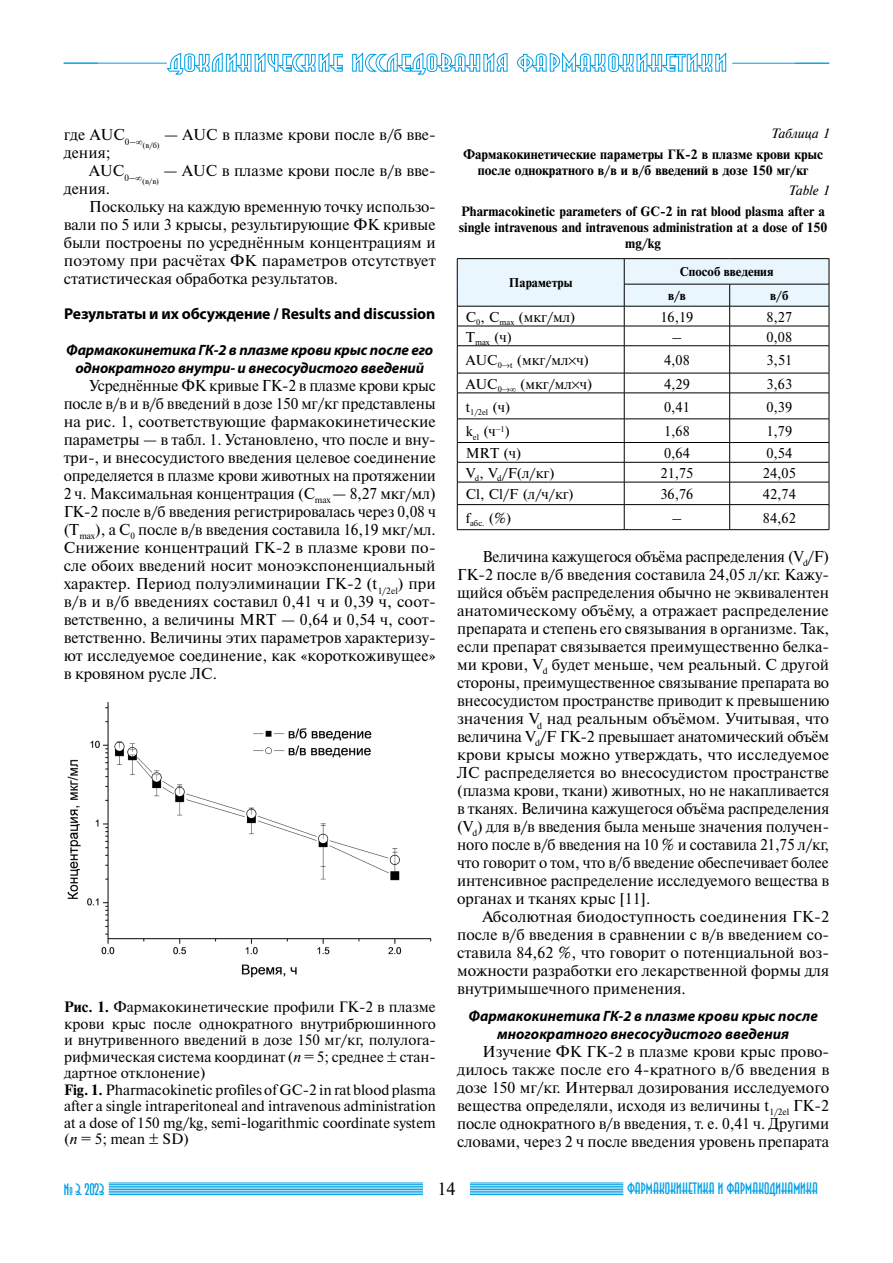
<style>
.page{position:relative;width:893px;height:1263px;background:#fff}
.page>*{position:absolute;margin:0;border:0;box-sizing:border-box;transform-origin:0 0}
.t1{font:18px "Newton C";color:#000}
.t2{font:16.5px "Anna C";color:#009fe3}
.t3{font:16.5px "Anna CTT";color:#009fe3}
.t4{font:15.75px/18px "Newton C";color:#000;text-align:justify}
.t5{font:700 15.75px "Myriad Pro";letter-spacing:-.01em;color:#000}
.t6{font:15px/16.5px "Newton C";color:#000}
.t7{font:italic 700 15px/18px "Myriad Pro";letter-spacing:-.005em;color:#000;text-align:center}
.t8{font:14.25px "Newton C";color:#000}
.t9{font:700 13.5px/16.2px "Newton C";color:#000;text-align:center}
.t10{font:italic 13.5px "Newton C";color:#000}
.t11{font:700 12.75px/23.9px "Newton C";color:#000}
.t12{font:8.25px "Newton C";color:#000}
.t13{font:7.8px "Newton C";color:#000}
.s1{font-weight:700}
.s2{font-style:italic}
</style>
<div class="page">
<hr style="left:64px;top:63px;width:103px;height:1px;background:#009fe3">
<hr style="left:732px;top:63px;width:97px;height:1px;background:#009fe3">
<hr style="left:109px;top:1182px;width:514px;height:1px;background:#009fe3">
<hr style="left:109px;top:1184px;width:514px;height:1px;background:#009fe3">
<hr style="left:109px;top:1186px;width:514px;height:1px;background:#009fe3">
<hr style="left:109px;top:1187px;width:514px;height:1px;background:#009fe3">
<hr style="left:109px;top:1189px;width:514px;height:1px;background:#009fe3">
<hr style="left:109px;top:1191px;width:514px;height:1px;background:#009fe3">
<hr style="left:109px;top:1192px;width:514px;height:1px;background:#009fe3">
<hr style="left:109px;top:1194px;width:514px;height:1px;background:#009fe3">
<div style="left:423px;top:1181px;width:46px;height:15px;background:#fff"></div>
<svg style="left:166px;top:52px;width:560px;height:23px"></svg>
<img style="left:67px;top:702px;width:365px;height:276px">
<hr style="left:457px;top:529px;width:167px;height:1px;background:#000">
<hr style="left:624px;top:529px;width:106px;height:1px;background:#000">
<hr style="left:730px;top:529px;width:99px;height:1px;background:#000">
<hr style="left:457px;top:258px;width:167px;height:1px;background:#000">
<hr style="left:624px;top:258px;width:106px;height:1px;background:#000">
<hr style="left:730px;top:258px;width:99px;height:1px;background:#000">
<svg style="left:457px;top:259px;width:373px;height:270px"></svg>
<p class="t4" style="left:64px;top:126px;width:374px">где AUC<sub>0–</sub>∞<sub>(в/б)</sub> — AUC в плазме крови после в/б вве&shy;дения;</p>
<p class="t13" style="left:89px;top:177px;width:71px"><sup>AUC</sup><sup>0–</sup>∞(в/в)</p>
<p class="t4" style="left:164px;top:162px;width:274px">— AUC в плазме крови после в/в вве-</p>
<p class="t4" style="left:64px;top:180px;width:48px">дения.</p>
<p class="t4" style="left:89px;top:198px;width:348px">Поскольку на каждую временную точку использо-</p>
<p class="t4" style="left:64px;top:216px;width:374px">вали по 5 или 3 крысы, результирующие ФК кривые</p>
<p class="t4" style="left:64px;top:234px;width:373px">были построены по усреднённым концентрациям и</p>
<p class="t4" style="left:64px;top:252px;width:374px">поэтому при расчётах ФК параметров отсутствует</p>
<p class="t4" style="left:64px;top:270px;width:276px">статистическая обработка результатов.</p>
<p class="t5" style="left:64px;top:303px;width:373px">Результаты и их обсуждение / Results and discussion</p>
<p class="t7" style="left:66px;top:341px;width:369px">Фармакокинетика ГК-2 в плазме крови крыс после его однократного внутри- и внесосудистого введений</p>
<p class="t4" style="left:64px;top:377px;width:374px;text-indent:26px">Усреднённые ФК кривые ГК-2 в плазме крови крыс после в/в и в/б введений в дозе 150 мг/кг представлены на рис. 1, соответствующие фармакокинетические параметры — в табл. 1. Установлено, что после и вну&shy;три-, и внесосудистого введения целевое соединение определяется в плазме крови животных на протяжении 2 ч. Максимальная концентрация (С<sub>max</sub> — 8,27 мкг/мл)<br>ГК-2 после в/б введения регистрировалась через 0,08 ч (T<sub>max</sub>), а C<sub>0</sub> после в/в введения составила 16,19 мкг/мл.<br>Снижение концентраций ГК-2 в плазме крови по&shy;сле обоих введений носит моноэкспоненциальный характер. Период полуэлиминации ГК-2 (t<sub>1/2el</sub>) при в/в и в/б введениях составил 0,41 ч и 0,39 ч, соот&shy;ветственно, а величины MRT — 0,64 и 0,54 ч, соот&shy;ветственно. Величины этих параметров характеризу&shy;ют исследуемое соединение, как «короткоживущее» в кровяном русле ЛС.</p>
<p class="t6" style="left:64px;top:999px;width:373px"><span class="s1">Рис. 1.</span> Фармакокинетические профили ГК-2 в плазме крови крыс после однократного внутрибрюшинного и внутривенного введений в дозе 150 мг/кг, полулога&shy;рифмическая система координат (<span class="s2">n</span> = 5; среднее ± стан&shy;дартное отклонение)<br><span class="s1">Fig. 1.</span> Pharmacokinetic profiles of GC-2 in rat blood plasma after a single intraperitoneal and intravenous administration at a dose of 150 mg/kg, semi-logarithmic coordinate system (<span class="s2">n</span> = 5; mean ± SD)</p>
<p class="t10" style="left:771px;top:126px;width:60px">Таблица 1</p>
<p class="t9" style="left:463px;top:146px;width:362px">Фармакокинетические параметры ГК-2 в плазме крови крыс после однократного в/в и в/б введений в дозе 150 мг/кг</p>
<p class="t10" style="left:788px;top:183px;width:43px">Table 1</p>
<p class="t9" style="left:459px;top:203px;width:370px">Pharmacokinetic parameters of GC-2 in rat blood plasma after a single intravenous and intravenous administration at a dose of 150 mg/kg</p>
<p class="t11" style="left:509px;top:271px;width:65px">Параметры</p>
<p class="t11" style="left:668px;top:260px;width:107px;text-indent:12px">Способ введения в/в</p>
<p class="t11" style="left:770px;top:284px;width:20px">в/б</p>
<p class="t8" style="left:466px;top:309px;width:111px">С<sub>0</sub>, C<sub>max</sub> (мкг/мл)</p>
<p class="t8" style="left:661px;top:309px;width:34px">16,19</p>
<p class="t8" style="left:766px;top:309px;width:27px">8,27</p>
<p class="t8" style="left:466px;top:329px;width:48px">T<sub>max</sub> (ч)</p>
<p class="t8" style="left:672px;top:329px;width:12px">–</p>
<p class="t8" style="left:766px;top:329px;width:27px">0,08</p>
<p class="t8" style="left:466px;top:352px;width:125px">AUC<sub>0</sub>→<sub>t</sub> (мкг/мл ч)</p>
<p class="t8" style="left:664px;top:352px;width:27px">4,08</p>
<p class="t8" style="left:766px;top:352px;width:27px">3,51</p>
<p class="t8" style="left:466px;top:376px;width:128px">AUC<sub>0</sub>→∞ (мкг/мл ч)</p>
<p class="t8" style="left:664px;top:376px;width:27px">4,29</p>
<p class="t8" style="left:766px;top:376px;width:27px">3,63</p>
<p class="t12" style="left:466px;top:407px;width:46px"><sup>t</sup>1/2el <sup>(ч)</sup></p>
<p class="t8" style="left:664px;top:399px;width:27px">0,41</p>
<p class="t8" style="left:766px;top:399px;width:27px">0,39</p>
<p class="t8" style="left:466px;top:424px;width:46px">k<sub>el</sub> (ч−<sup>1</sup>)</p>
<p class="t8" style="left:664px;top:424px;width:27px">1,68</p>
<p class="t8" style="left:766px;top:424px;width:27px">1,79</p>
<p class="t8" style="left:466px;top:445px;width:57px">MRT (ч)</p>
<p class="t8" style="left:664px;top:445px;width:27px">0,64</p>
<p class="t8" style="left:766px;top:445px;width:27px">0,54</p>
<p class="t8" style="left:466px;top:465px;width:90px">V<sub>d</sub>, V<sub>d</sub>/F(л/кг)</p>
<p class="t8" style="left:660px;top:465px;width:34px">21,75</p>
<p class="t8" style="left:763px;top:465px;width:34px">24,05</p>
<p class="t8" style="left:466px;top:486px;width:110px">Cl, Cl/F (л/ч/кг)</p>
<p class="t8" style="left:660px;top:486px;width:34px">36,76</p>
<p class="t8" style="left:763px;top:486px;width:34px">42,74</p>
<p class="t8" style="left:466px;top:510px;width:47px">f<sub>абс.</sub> (%)</p>
<p class="t8" style="left:672px;top:510px;width:12px">–</p>
<p class="t8" style="left:763px;top:510px;width:34px">84,62</p>
<p class="t4" style="left:457px;top:547px;width:374px;text-indent:26px">Величина кажущегося объёма распределения (V<sub>d</sub>/F)<br>ГК-2 после в/б введения составила 24,05 л/кг. Кажу&shy;щийся объём распределения обычно не эквивалентен анатомическому объёму, а отражает распределение препарата и степень его связывания в организме. Так, если препарат связывается преимущественно белка&shy;ми крови, V<sub>d</sub> будет меньше, чем реальный. С другой стороны, преимущественное связывание препарата во внесосудистом пространстве приводит к превышению значения V<sub>d</sub> над реальным объёмом. Учитывая, что величина V<sub>d</sub>/F ГК-2 превышает анатомический объём крови крысы можно утверждать, что исследуемое ЛС распределяется во внесосудистом пространстве (плазма крови, ткани) животных, но не накапливается в тканях. Величина кажущегося объёма распределения (V<sub>d</sub>) для в/в введения была меньше значения получен&shy;ного после в/б введения на 10 % и составила 21,75 л/кг, что говорит о том, что в/б введение обеспечивает более интенсивное распределение исследуемого вещества в органах и тканях крыс [11].</p>
<p class="t4" style="left:457px;top:907px;width:374px;text-indent:26px">Абсолютная биодоступность соединения ГК-2 после в/б введения в сравнении с в/в введением со&shy;ставила 84,62 %, что говорит о потенциальной воз&shy;можности разработки его лекарственной формы для внутримышечного применения.</p>
<p class="t7" style="left:468px;top:1007px;width:351px">Фармакокинетика ГК-2 в плазме крови крыс после многократного внесосудистого введения</p>
<p class="t4" style="left:457px;top:1043px;width:374px;text-indent:26px">Изучение ФК ГК-2 в плазме крови крыс прово&shy;дилось также после его 4-кратного в/б введения в дозе 150 мг/кг. Интервал дозирования исследуемого вещества определяли, исходя из величины t<sub>1/2el</sub> ГК-2 после однократного в/в введения, т. е. 0,41 ч. Другими словами, через 2 ч после введения уровень препарата</p>
<p class="t3" style="left:64px;top:1181px;width:42px">¹ 3. 2023</p>
<p class="t1" style="left:437px;top:1179px;width:19px">14</p>
<p class="t2" style="left:627px;top:1181px;width:192px">ФАРМАКОКИНЕТИКА и фармАкодинамика</p>
</div>
